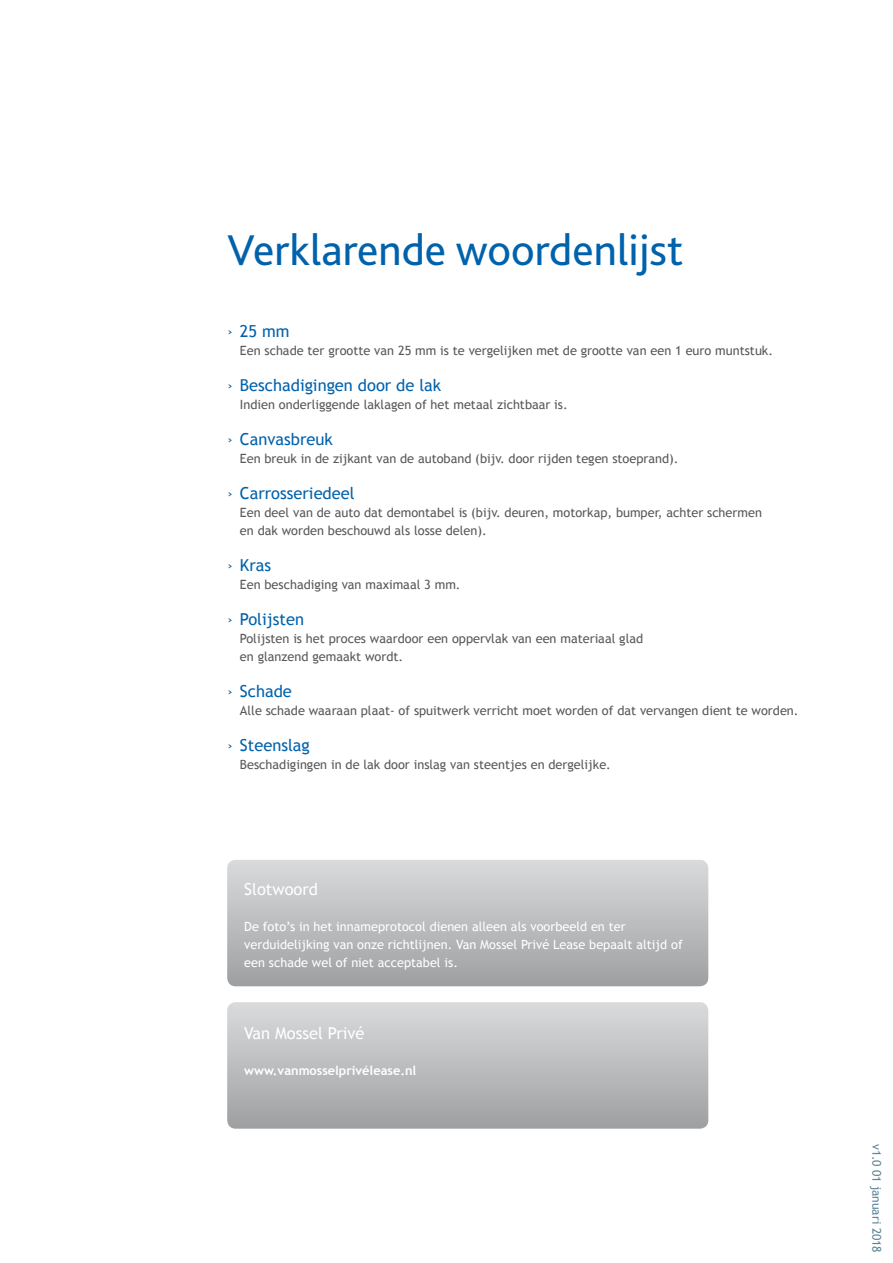
<style>
.page{position:relative;width:893px;height:1263px;background:#fff}
.page>*{position:absolute;margin:0;border:0;box-sizing:border-box;transform-origin:0 0}
.t1{font:45px "Bliss 2";color:#0062ac}
.t2{font:16.5px "Trebuchet MS";color:#0062ac}
.t3{font:16.5px "Trebuchet MS";color:#fff}
.t4{font:12.75px/18px "Trebuchet MS";color:#58585a}
.t5{font:12.75px/18px "Trebuchet MS";color:#fff}
.t6{font:700 12.75px "Trebuchet MS";color:#fff}
.t7{font:12px "Trebuchet MS";letter-spacing:-.005em;color:#5a8497}
</style>
<div class="page">
<svg style="left:227px;top:860px;width:481px;height:126px;background:#bbbdbe"></svg>
<svg style="left:227px;top:1002px;width:481px;height:127px;background:#bcbdbf"></svg>
<h1 class="t1" style="left:227px;top:222px;width:458px">Verklarende woordenlijst</h1>
<p class="t2" style="left:227px;top:321px;width:64px">› 25 mm</p>
<p class="t4" style="left:240px;top:342px;width:535px">Een schade ter grootte van 25 mm is te vergelijken met de grootte van een 1 euro muntstuk.</p>
<p class="t2" style="left:227px;top:375px;width:216px">› Beschadigingen door de lak</p>
<p class="t4" style="left:240px;top:396px;width:329px">Indien onderliggende laklagen of het metaal zichtbaar is.</p>
<p class="t2" style="left:227px;top:429px;width:107px">› Canvasbreuk</p>
<p class="t4" style="left:240px;top:450px;width:440px">Een breuk in de zijkant van de autoband (bijv. door rijden tegen stoeprand).</p>
<p class="t2" style="left:227px;top:483px;width:129px">› Carrosseriedeel</p>
<p class="t4" style="left:240px;top:504px;width:524px">Een deel van de auto dat demontabel is (bijv. deuren, motorkap, bumper, achter schermen en dak worden beschouwd als losse delen).</p>
<p class="t2" style="left:227px;top:555px;width:46px">› Kras</p>
<p class="t4" style="left:240px;top:576px;width:222px">Een beschadiging van maximaal 3 mm.</p>
<p class="t2" style="left:227px;top:609px;width:78px">› Polijsten</p>
<p class="t4" style="left:240px;top:630px;width:405px">Polijsten is het proces waardoor een oppervlak van een materiaal glad en glanzend gemaakt wordt.</p>
<p class="t2" style="left:227px;top:681px;width:66px">› Schade</p>
<p class="t4" style="left:240px;top:702px;width:560px">Alle schade waaraan plaat- of spuitwerk verricht moet worden of dat vervangen dient te worden.</p>
<p class="t2" style="left:227px;top:735px;width:84px">› Steenslag</p>
<p class="t4" style="left:240px;top:756px;width:372px">Beschadigingen in de lak door inslag van steentjes en dergelijke.</p>
<p class="t3" style="left:244px;top:879px;width:75px">Slotwoord</p>
<p class="t5" style="left:244px;top:918px;width:440px">De foto’s in het innameprotocol dienen alleen als voorbeeld en ter verduidelijking van onze richtlijnen. Van Mossel Privé Lease bepaalt altijd of een schade wel of niet acceptabel is.</p>
<p class="t3" style="left:244px;top:1023px;width:122px">Van Mossel Privé</p>
<p class="t6" style="left:244px;top:1063px;width:174px">www.vanmosselprivélease.nl</p>
<p class="t7" style="left:884px;top:1144px;width:110px;rotate:90deg">v1.0 01 januari 2018</p>
</div>
